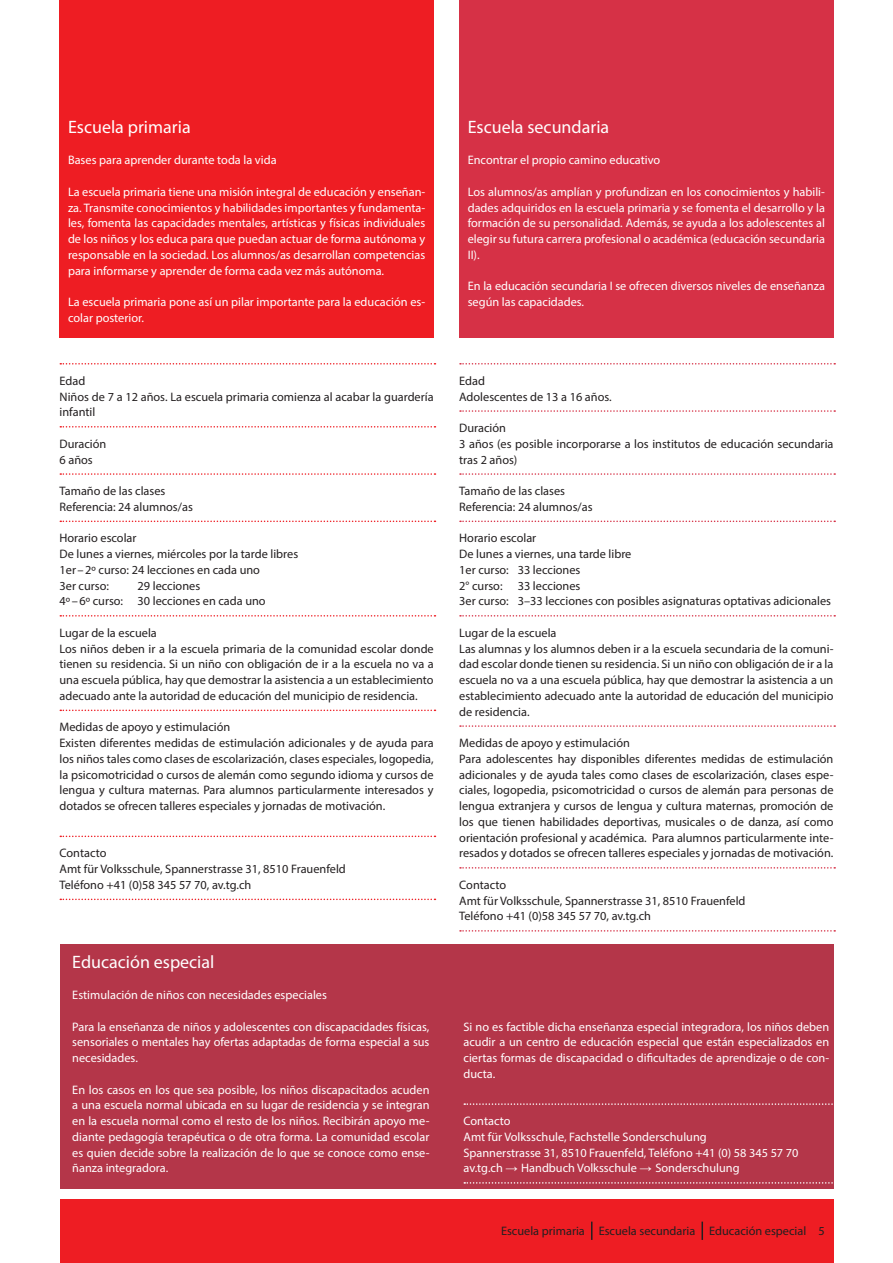
<style>
.page{position:relative;width:893px;height:1263px;background:#fff}
.page>*{position:absolute;margin:0;border:0;box-sizing:border-box;transform-origin:0 0}
.Titel{font:18px "Myriad Pro";color:#fff}
.GS__Blocksatz{font:12.3px/15.8px "Myriad Pro";color:#231f20;text-align:justify}
.Lead__light{font:12.3px/15.8px "Myriad Pro";color:#fff;text-align:justify}
.GS_bold__Linksbündig{font:12.3px "Myriad Pro";color:#231f20}
.GS__Blocksatz-2{font:12.3px "Myriad Pro";color:#fff}
.Lead__bold{font:12.3px "Myriad Pro";color:#fff}
.Pagina{font:12.3px "Myriad Pro";color:#231f20}
.GS_bold__Linksbündig-2{font:12.3px "Myriad Pro";color:#fff}
.s1{font-family:"Arial"}
</style>
<div class="page">
<div style="left:60px;top:1199px;width:773px;height:64px;background:#ee1d23"></div>
<svg style="left:591px;top:1221px;width:1px;height:19px"></svg>
<svg style="left:701px;top:1221px;width:2px;height:19px"></svg>
<div style="left:60px;top:0;width:374px;height:338px;background:#ee1d23"></div>
<div style="left:60px;top:944px;width:773px;height:244px;background:#b43649"></div>
<div style="left:459px;top:0;width:374px;height:338px;background:#d63146"></div>
<svg style="left:60px;top:363px;width:375px;height:2px"></svg>
<svg style="left:60px;top:426px;width:375px;height:2px"></svg>
<svg style="left:60px;top:473px;width:375px;height:2px"></svg>
<svg style="left:60px;top:521px;width:375px;height:1px"></svg>
<svg style="left:60px;top:615px;width:375px;height:2px"></svg>
<svg style="left:60px;top:710px;width:375px;height:1px"></svg>
<svg style="left:60px;top:836px;width:375px;height:1px"></svg>
<svg style="left:60px;top:899px;width:375px;height:1px"></svg>
<svg style="left:460px;top:363px;width:375px;height:2px"></svg>
<svg style="left:460px;top:410px;width:375px;height:2px"></svg>
<svg style="left:460px;top:473px;width:375px;height:2px"></svg>
<svg style="left:460px;top:521px;width:375px;height:1px"></svg>
<svg style="left:460px;top:615px;width:375px;height:2px"></svg>
<svg style="left:460px;top:725px;width:375px;height:2px"></svg>
<svg style="left:460px;top:867px;width:375px;height:2px"></svg>
<svg style="left:460px;top:930px;width:375px;height:2px"></svg>
<svg style="left:464px;top:1103px;width:370px;height:2px"></svg>
<svg style="left:464px;top:1182px;width:370px;height:2px"></svg>
<p class="Titel" style="left:68px;top:116px;width:124px">Escuela primaria</p>
<p class="Lead__bold" style="left:68px;top:153px;width:210px">Bases para aprender durante toda la vida</p>
<p class="Lead__light" style="left:68px;top:184px;width:359px">La escuela primaria tiene una misión integral de educación y enseñan&shy;za. Transmite conocimientos y habilidades importantes y fundamenta&shy;les, fomenta las capacidades mentales, artísticas y físicas individuales de los niños y los educa para que puedan actuar de forma autónoma y responsable en la sociedad. Los alumnos/as desarrollan competencias para informarse y aprender de forma cada vez más autónoma.</p>
<p class="Lead__light" style="left:68px;top:294px;width:359px">La escuela primaria pone así un pilar importante para la educación es&shy;colar posterior.</p>
<p class="GS_bold__Linksbündig" style="left:60px;top:373px;width:27px">Edad</p>
<p class="GS__Blocksatz" style="left:60px;top:388px;width:376px">Niños de 7 a 12 años. La escuela primaria comienza al acabar la guardería infantil</p>
<p class="GS_bold__Linksbündig" style="left:60px;top:436px;width:48px">Duración</p>
<p class="GS__Blocksatz" style="left:60px;top:451px;width:35px">6 años</p>
<p class="GS_bold__Linksbündig" style="left:60px;top:483px;width:107px">Tamaño de las clases</p>
<p class="GS__Blocksatz" style="left:60px;top:499px;width:135px">Referencia: 24 alumnos/as</p>
<p class="GS_bold__Linksbündig" style="left:60px;top:531px;width:79px">Horario escolar</p>
<p class="GS__Blocksatz" style="left:60px;top:546px;width:240px">De lunes a viernes, miércoles por la tarde libres</p>
<p class="GS__Blocksatz" style="left:60px;top:562px;width:202px">1er–2º curso: 24 lecciones en cada uno</p>
<p class="GS__Blocksatz" style="left:60px;top:577px;width:51px">3er curso:</p>
<p class="GS__Blocksatz" style="left:138px;top:577px;width:64px">29 lecciones</p>
<p class="GS__Blocksatz" style="left:60px;top:593px;width:208px">4º–6º curso: 30 lecciones en cada uno</p>
<p class="GS_bold__Linksbündig" style="left:60px;top:625px;width:99px">Lugar de la escuela</p>
<p class="GS__Blocksatz" style="left:60px;top:640px;width:376px">Los niños deben ir a la escuela primaria de la comunidad escolar donde tienen su residencia. Si un niño con obligación de ir a la escuela no va a una escuela pública, hay que demostrar la asistencia a un establecimiento adecuado ante la autoridad de educación del municipio de residencia.</p>
<p class="GS_bold__Linksbündig" style="left:60px;top:720px;width:172px">Medidas de apoyo y estimulación</p>
<p class="GS__Blocksatz" style="left:60px;top:735px;width:376px">Existen diferentes medidas de estimulación adicionales y de ayuda para los niños tales como clases de escolarización, clases especiales, logopedia, la psicomotricidad o cursos de alemán como segundo idioma y cursos de lengua y cultura maternas. Para alumnos particularmente interesados y dotados se ofrecen talleres especiales y jornadas de motivación.</p>
<p class="GS_bold__Linksbündig" style="left:60px;top:846px;width:48px">Contacto</p>
<p class="GS__Blocksatz" style="left:60px;top:861px;width:288px">Amt für Volksschule, Spannerstrasse 31, 8510 Frauenfeld</p>
<p class="GS__Blocksatz" style="left:60px;top:877px;width:193px">Teléfono +41 (0)58 345 57 70, av.tg.ch</p>
<p class="Titel" style="left:72px;top:950px;width:144px">Educación especial</p>
<p class="Lead__bold" style="left:72px;top:987px;width:256px">Estimulación de niños con necesidades especiales</p>
<p class="Lead__light" style="left:72px;top:1018px;width:359px">Para la enseñanza de niños y adolescentes con discapacidades físicas, sensoriales o mentales hay ofertas adaptadas de forma especial a sus necesidades.</p>
<p class="Lead__light" style="left:72px;top:1081px;width:359px">En los casos en los que sea posible, los niños discapacitados acuden a una escuela normal ubicada en su lugar de residencia y se integran en la escuela normal como el resto de los niños. Recibirán apoyo me&shy;diante pedagogía terapéutica o de otra forma. La comunidad escolar es quien decide sobre la realización de lo que se conoce como ense&shy;ñanza integradora.</p>
<p class="Titel" style="left:468px;top:116px;width:143px">Escuela secundaria</p>
<p class="Lead__bold" style="left:468px;top:153px;width:194px">Encontrar el propio camino educativo</p>
<p class="Lead__light" style="left:468px;top:184px;width:359px">Los alumnos/as amplían y profundizan en los conocimientos y habili&shy;dades adquiridos en la escuela primaria y se fomenta el desarrollo y la formación de su personalidad. Además, se ayuda a los adolescentes al elegir su futura carrera profesional o académica (educación secundaria II).</p>
<p class="Lead__light" style="left:468px;top:278px;width:359px">En la educación secundaria I se ofrecen diversos niveles de enseñanza según las capacidades.</p>
<p class="GS_bold__Linksbündig" style="left:459px;top:373px;width:27px">Edad</p>
<p class="GS__Blocksatz" style="left:459px;top:388px;width:154px">Adolescentes de 13 a 16 años.</p>
<p class="GS_bold__Linksbündig" style="left:459px;top:420px;width:48px">Duración</p>
<p class="GS__Blocksatz" style="left:459px;top:436px;width:376px">3 años (es posible incorporarse a los institutos de educación secundaria tras 2 años)</p>
<p class="GS_bold__Linksbündig" style="left:459px;top:483px;width:107px">Tamaño de las clases</p>
<p class="GS__Blocksatz" style="left:459px;top:499px;width:135px">Referencia: 24 alumnos/as</p>
<p class="GS_bold__Linksbündig" style="left:459px;top:531px;width:79px">Horario escolar</p>
<p class="GS__Blocksatz" style="left:459px;top:546px;width:174px">De lunes a viernes, una tarde libre</p>
<p class="GS__Blocksatz" style="left:459px;top:562px;width:123px">1er curso: 33 lecciones</p>
<p class="GS__Blocksatz" style="left:459px;top:577px;width:123px">2° curso: 33 lecciones</p>
<p class="GS__Blocksatz" style="left:459px;top:593px;width:373px">3er curso: 3–33 lecciones con posibles asignaturas optativas adicionales</p>
<p class="GS_bold__Linksbündig" style="left:459px;top:625px;width:99px">Lugar de la escuela</p>
<p class="GS__Blocksatz" style="left:459px;top:640px;width:376px">Las alumnas y los alumnos deben ir a la escuela secundaria de la comuni&shy;dad escolar donde tienen su residencia. Si un niño con obligación de ir a la escuela no va a una escuela pública, hay que demostrar la asistencia a un establecimiento adecuado ante la autoridad de educación del municipio de residencia.</p>
<p class="GS_bold__Linksbündig" style="left:459px;top:735px;width:172px">Medidas de apoyo y estimulación</p>
<p class="GS__Blocksatz" style="left:459px;top:751px;width:376px">Para adolescentes hay disponibles diferentes medidas de estimulación adicionales y de ayuda tales como clases de escolarización, clases espe&shy;ciales, logopedia, psicomotricidad o cursos de alemán para personas de lengua extranjera y cursos de lengua y cultura maternas, promoción de los que tienen habilidades deportivas, musicales o de danza, así como orientación profesional y académica. Para alumnos particularmente inte&shy;resados y dotados se ofrecen talleres especiales y jornadas de motivación.</p>
<p class="GS_bold__Linksbündig" style="left:459px;top:877px;width:48px">Contacto</p>
<p class="GS__Blocksatz" style="left:459px;top:892px;width:288px">Amt für Volksschule, Spannerstrasse 31, 8510 Frauenfeld</p>
<p class="GS__Blocksatz" style="left:459px;top:908px;width:193px">Teléfono +41 (0)58 345 57 70, av.tg.ch</p>
<p class="Lead__light" style="left:463px;top:1018px;width:367px">Si no es factible dicha enseñanza especial integradora, los niños deben acudir a un centro de educación especial que están especializados en ciertas formas de discapacidad o dificultades de aprendizaje o de con&shy;ducta.</p>
<p class="GS_bold__Linksbündig-2" style="left:463px;top:1113px;width:48px">Contacto</p>
<p class="GS__Blocksatz-2" style="left:463px;top:1129px;width:245px">Amt für Volksschule, Fachstelle Sonderschulung</p>
<p class="GS__Blocksatz-2" style="left:463px;top:1145px;width:336px">Spannerstrasse 31, 8510 Frauenfeld, Teléfono +41 (0) 58 345 57 70</p>
<p class="GS__Blocksatz-2" style="left:463px;top:1161px;width:278px">av.tg.ch <span class="s1">→</span> Handbuch Volksschule <span class="s1">→</span> Sonderschulung</p>
<p class="Pagina" style="left:501px;top:1224px;width:325px">Escuela primaria Escuela secundaria Educación especial 5</p>
</div>
